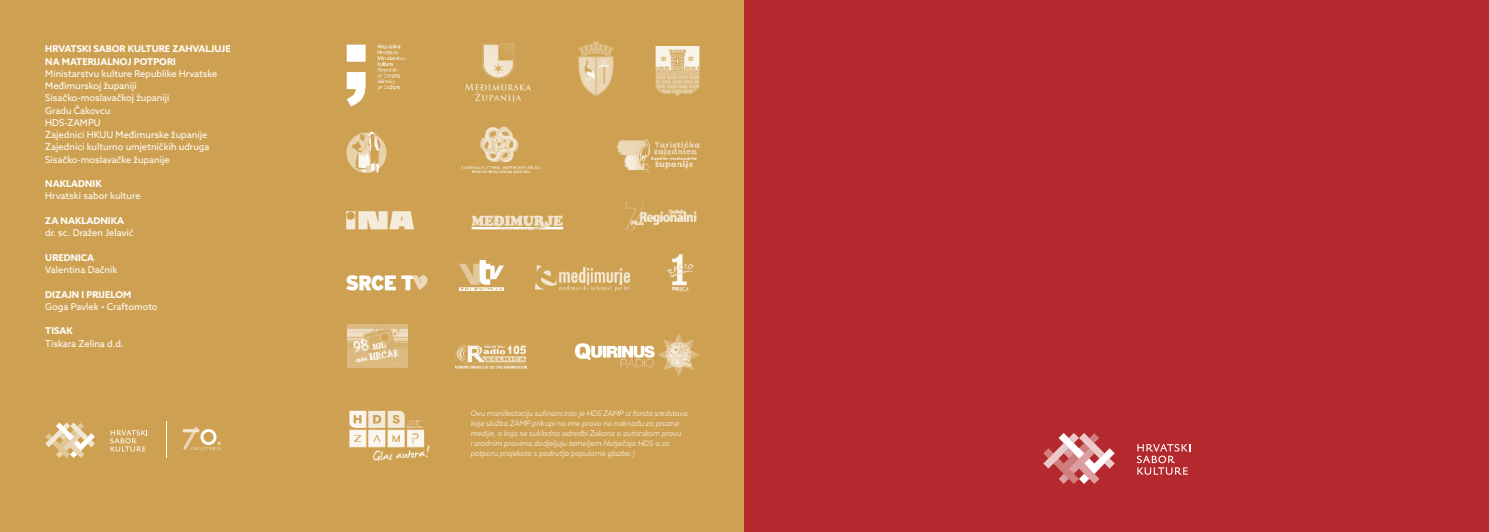
<style>
.page{position:relative;width:1489px;height:532px;background:#fff}
.page>*{position:absolute;margin:0;border:0;box-sizing:border-box;transform-origin:0 0}
.t1{font:9.38px/12.2px "Azo Sans";color:#fff}
.t2{font:700 9.38px/12.2px "Azo Sans";color:#fff}
.t3{font:italic 300 7.5px/10px "Azo Sans";color:#fff}
</style>
<div class="page">
<div style="left:0;top:0;width:744px;height:531px;background:#cea152"></div>
<img style="left:349px;top:410px;width:81px;height:51px">
<img style="left:346px;top:44px;width:60px;height:63px">
<hr style="left:166px;top:421px;width:1px;height:37px;background:#fff">
<svg style="left:110px;top:430px;width:37px;height:21px"></svg>
<svg style="left:45px;top:422px;width:50px;height:36px"></svg>
<svg style="left:183px;top:426px;width:38px;height:25px"></svg>
<div style="left:744px;top:0;width:744px;height:531px;background:#b4292d"></div>
<svg style="left:1136px;top:444px;width:54px;height:30px"></svg>
<svg style="left:1043px;top:433px;width:71px;height:51px"></svg>
<img style="left:465px;top:43px;width:66px;height:60px">
<img style="left:579px;top:42px;width:34px;height:54px">
<img style="left:655px;top:46px;width:44px;height:49px">
<img style="left:346px;top:131px;width:41px;height:41px">
<img style="left:461px;top:126px;width:80px;height:46px">
<img style="left:616px;top:139px;width:84px;height:33px">
<img style="left:346px;top:211px;width:68px;height:19px">
<img style="left:471px;top:215px;width:93px;height:16px">
<img style="left:625px;top:201px;width:72px;height:30px">
<img style="left:346px;top:275px;width:81px;height:16px">
<img style="left:460px;top:260px;width:43px;height:30px">
<img style="left:535px;top:265px;width:95px;height:25px">
<img style="left:667px;top:254px;width:27px;height:37px">
<img style="left:347px;top:324px;width:60px;height:43px">
<img style="left:456px;top:344px;width:70px;height:25px">
<img style="left:575px;top:333px;width:124px;height:42px">
<p class="t2" style="left:45px;top:43px;width:187px">HRVATSKI SABOR KULTURE ZAHVALJUJE<br>NA MATERIJALNOJ POTPORI</p>
<p class="t1" style="left:45px;top:67px;width:173px">Ministarstvu kulture Republike Hrvatske<br>Međimurskoj županiji<br>Sisačko-moslavačkoj županiji<br>Gradu Čakovcu<br>HDS-ZAMPU<br>Zajednici HKUU Međimurske županije<br>Zajednici kulturno umjetničkih udruga<br>Sisačko-moslavačke županije</p>
<p class="t2" style="left:45px;top:177px;width:58px">NAKLADNIK</p>
<p class="t1" style="left:45px;top:190px;width:97px">Hrvatski sabor kulture</p>
<p class="t2" style="left:45px;top:214px;width:80px">ZA NAKLADNIKA</p>
<p class="t1" style="left:45px;top:226px;width:90px">dr. sc. Dražen Jelavić</p>
<p class="t2" style="left:45px;top:251px;width:50px">UREDNICA</p>
<p class="t1" style="left:45px;top:263px;width:73px">Valentina Dačnik</p>
<p class="t2" style="left:45px;top:288px;width:87px">DIZAJN I PRIJELOM</p>
<p class="t1" style="left:45px;top:300px;width:114px">Goga Pavlek • Craftomoto</p>
<p class="t2" style="left:45px;top:324px;width:29px">TISAK</p>
<p class="t1" style="left:45px;top:337px;width:80px">Tiskara Zelina d.d.</p>
<p class="t3" style="left:471px;top:408px;width:218px">Ovu manifestaciju sufinancirao je HDS ZAMP iz fonda sredstava koje služba ZAMP prikupi na ime prava na naknadu za prazne medije, a koja se sukladno odredbi Zakona o autorskom pravu<br>i srodnim pravima dodjeljuju temeljem Natječaja HDS-a za potporu projekata s područja popularne glazbe.)</p>
</div>
